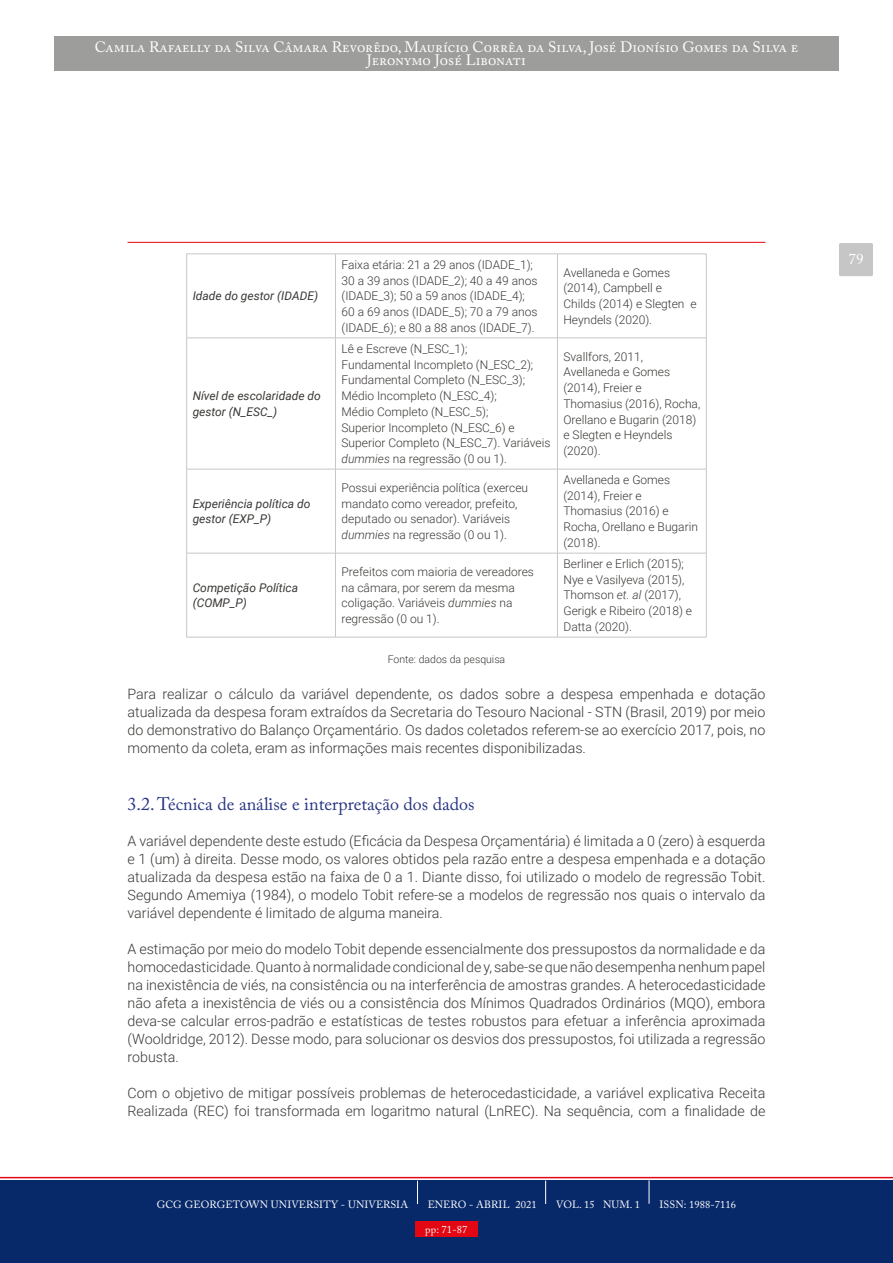
<style>
.page{position:relative;width:893px;height:1263px;background:#fff}
.page>*{position:absolute;margin:0;border:0;box-sizing:border-box;transform-origin:0 0}
.t1{font:18px "Adobe Caslon Pro";color:#283583}
.t2{font:15px/13.5px "Adobe Caslon Pro";letter-spacing:.005em;color:#fff;text-align:center}
.t3{font:300 14.25px/18px "Roboto";color:#3a3835;text-align:justify}
.t4{font:300 12px/15.8px "Roboto";color:#3a3835}
.t5{font:italic 12px/15.8px "Roboto";color:#3a3835}
.t6{font:10.5px "Adobe Caslon Pro";letter-spacing:.01em;color:#fff}
.t7{font:300 10.5px "Roboto";color:#3a3835}
.s1{font-style:italic}
</style>
<div class="page">
<div style="left:54px;top:37px;width:785px;height:34px;background:#9d9d9c"></div>
<div style="left:0;top:1180px;width:893px;height:83px;background:#082969"></div>
<svg style="left:0;top:1177px;width:893px;height:27px"></svg>
<div style="left:839px;top:243px;width:34px;height:33px;background:#c6c6c6;border-radius:2px"></div>
<hr style="left:128px;top:242px;width:637px;height:1px;background:#e30613">
<hr style="left:186px;top:254px;width:149px;height:1px;background:#c6c6c6">
<hr style="left:186px;top:254px;width:1px;height:84px;background:#c6c6c6">
<hr style="left:335px;top:254px;width:222px;height:1px;background:#c6c6c6">
<hr style="left:335px;top:254px;width:1px;height:84px;background:#c6c6c6">
<hr style="left:557px;top:254px;width:149px;height:1px;background:#c6c6c6">
<hr style="left:557px;top:254px;width:1px;height:84px;background:#c6c6c6">
<hr style="left:706px;top:254px;width:1px;height:84px;background:#c6c6c6">
<hr style="left:186px;top:338px;width:149px;height:1px;background:#c6c6c6">
<hr style="left:186px;top:338px;width:1px;height:131px;background:#c6c6c6">
<hr style="left:335px;top:338px;width:222px;height:1px;background:#c6c6c6">
<hr style="left:335px;top:338px;width:1px;height:131px;background:#c6c6c6">
<hr style="left:557px;top:338px;width:149px;height:1px;background:#c6c6c6">
<hr style="left:557px;top:338px;width:1px;height:131px;background:#c6c6c6">
<hr style="left:706px;top:338px;width:1px;height:131px;background:#c6c6c6">
<hr style="left:186px;top:469px;width:149px;height:1px;background:#c6c6c6">
<hr style="left:186px;top:469px;width:1px;height:84px;background:#c6c6c6">
<hr style="left:335px;top:469px;width:222px;height:1px;background:#c6c6c6">
<hr style="left:335px;top:469px;width:1px;height:84px;background:#c6c6c6">
<hr style="left:557px;top:469px;width:149px;height:1px;background:#c6c6c6">
<hr style="left:557px;top:469px;width:1px;height:84px;background:#c6c6c6">
<hr style="left:706px;top:469px;width:1px;height:84px;background:#c6c6c6">
<hr style="left:186px;top:553px;width:149px;height:1px;background:#c6c6c6">
<hr style="left:186px;top:553px;width:1px;height:84px;background:#c6c6c6">
<hr style="left:335px;top:553px;width:222px;height:1px;background:#c6c6c6">
<hr style="left:335px;top:553px;width:1px;height:84px;background:#c6c6c6">
<hr style="left:557px;top:553px;width:149px;height:1px;background:#c6c6c6">
<hr style="left:557px;top:553px;width:1px;height:84px;background:#c6c6c6">
<hr style="left:706px;top:553px;width:1px;height:84px;background:#c6c6c6">
<hr style="left:186px;top:637px;width:149px;height:1px;background:#c6c6c6">
<hr style="left:335px;top:637px;width:222px;height:1px;background:#c6c6c6">
<hr style="left:557px;top:637px;width:149px;height:1px;background:#c6c6c6">
<div style="left:415px;top:1221px;width:63px;height:16px;background:#e30613"></div>
<p class="t2" style="left:95px;top:40px;width:705px">Camila Rafaelly da Silva Câmara Revorêdo, Maurício Corrêa da Silva, José Dionísio Gomes da Silva e<br>Jeronymo José Libonati</p>
<p class="t5" style="left:193px;top:288px;width:127px">Idade do gestor (IDADE)</p>
<p class="t5" style="left:193px;top:387px;width:130px">Nível de escolaridade do gestor (N_ESC_)</p>
<p class="t5" style="left:193px;top:495px;width:119px">Experiência política do gestor (EXP_P)</p>
<p class="t4" style="left:341px;top:256px;width:198px">Faixa etária: 21 a 29 anos (IDADE_1); 30 a 39 anos (IDADE_2); 40 a 49 anos (IDADE_3); 50 a 59 anos (IDADE_4); 60 a 69 anos (IDADE_5); 70 a 79 anos (IDADE_6); e 80 a 88 anos (IDADE_7).</p>
<p class="t4" style="left:563px;top:264px;width:135px">Avellaneda e Gomes (2014), Campbell e<br>Childs (2014) e Slegten e<br>Heyndels (2020).</p>
<p class="t4" style="left:341px;top:340px;width:211px">Lê e Escreve (N_ESC_1);<br>Fundamental Incompleto (N_ESC_2);<br>Fundamental Completo (N_ESC_3);<br>Médio Incompleto (N_ESC_4);<br>Médio Completo (N_ESC_5);<br>Superior Incompleto (N_ESC_6) e<br>Superior Completo (N_ESC_7). Variáveis <span class="s1">dummies</span> na regressão (0 ou 1).</p>
<p class="t4" style="left:563px;top:348px;width:138px">Svallfors, 2011,<br>Avellaneda e Gomes (2014), Freier e<br>Thomasius (2016), Rocha,<br>Orellano e Bugarin (2018) e Slegten e Heyndels (2020).</p>
<p class="t4" style="left:341px;top:479px;width:188px">Possui experiência política (exerceu mandato como vereador, prefeito, deputado ou senador). Variáveis <span class="s1">dummies</span> na regressão (0 ou 1).</p>
<p class="t4" style="left:563px;top:471px;width:136px">Avellaneda e Gomes (2014), Freier e<br>Thomasius (2016) e<br>Rocha, Orellano e Bugarin (2018).</p>
<p class="t4" style="left:341px;top:563px;width:194px">Prefeitos com maioria de vereadores na câmara, por serem da mesma coligação. Variáveis <span class="s1">dummies</span> na regressão (0 ou 1).</p>
<p class="t4" style="left:563px;top:555px;width:130px">Berliner e Erlich (2015);<br>Nye e Vasilyeva (2015),<br>Thomson <span class="s1">et. al</span> (2017),<br>Gerigk e Ribeiro (2018) e<br>Datta (2020).</p>
<p class="t7" style="left:388px;top:652px;width:119px">Fonte: dados da pesquisa</p>
<p class="t3" style="left:128px;top:684px;width:639px">Para realizar o cálculo da variável dependente, os dados sobre a despesa empenhada e dotação atualizada da despesa foram extraídos da Secretaria do Tesouro Nacional - STN (Brasil, 2019) por meio do demonstrativo do Balanço Orçamentário. Os dados coletados referem-se ao exercício 2017, pois, no momento da coleta, eram as informações mais recentes disponibilizadas.</p>
<p class="t5" style="left:193px;top:579px;width:107px">Competição Política (COMP_P)</p>
<p class="t1" style="left:128px;top:793px;width:349px">3.2. Técnica de análise e interpretação dos dados</p>
<p class="t3" style="left:128px;top:831px;width:639px">A variável dependente deste estudo (Eficácia da Despesa Orçamentária) é limitada a 0 (zero) à esquerda e 1 (um) à direita. Desse modo, os valores obtidos pela razão entre a despesa empenhada e a dotação atualizada da despesa estão na faixa de 0 a 1. Diante disso, foi utilizado o modelo de regressão Tobit.<br>Segundo Amemiya (1984), o modelo Tobit refere-se a modelos de regressão nos quais o intervalo da variável dependente é limitado de alguma maneira.</p>
<p class="t3" style="left:128px;top:939px;width:639px">A estimação por meio do modelo Tobit depende essencialmente dos pressupostos da normalidade e da homocedasticidade. Quanto à normalidade condicional de y, sabe-se que não desempenha nenhum papel na inexistência de viés, na consistência ou na interferência de amostras grandes. A heterocedasticidade não afeta a inexistência de viés ou a consistência dos Mínimos Quadrados Ordinários (MQO), embora deva-se calcular erros-padrão e estatísticas de testes robustos para efetuar a inferência aproximada (Wooldridge, 2012). Desse modo, para solucionar os desvios dos pressupostos, foi utilizada a regressão robusta.</p>
<p class="t3" style="left:128px;top:1083px;width:639px">Com o objetivo de mitigar possíveis problemas de heterocedasticidade, a variável explicativa Receita<br>Realizada (REC) foi transformada em logaritmo natural (LnREC). Na sequência, com a finalidade de</p>
<p class="t6" style="left:157px;top:1198px;width:253px">GCG GEORGETOWN UNIVERSITY - UNIVERSIA</p>
<p class="t6" style="left:428px;top:1198px;width:110px">ENERO - ABRIL 2021</p>
<p class="t6" style="left:556px;top:1198px;width:85px">VOL. 15 NUM. 1</p>
<p class="t6" style="left:660px;top:1198px;width:78px">ISSN: 1988-7116</p>
<p class="t6" style="left:425px;top:1223px;width:43px">pp: 71-87</p>
<p class="t2" style="left:848px;top:252px;width:16px">79</p>
</div>
